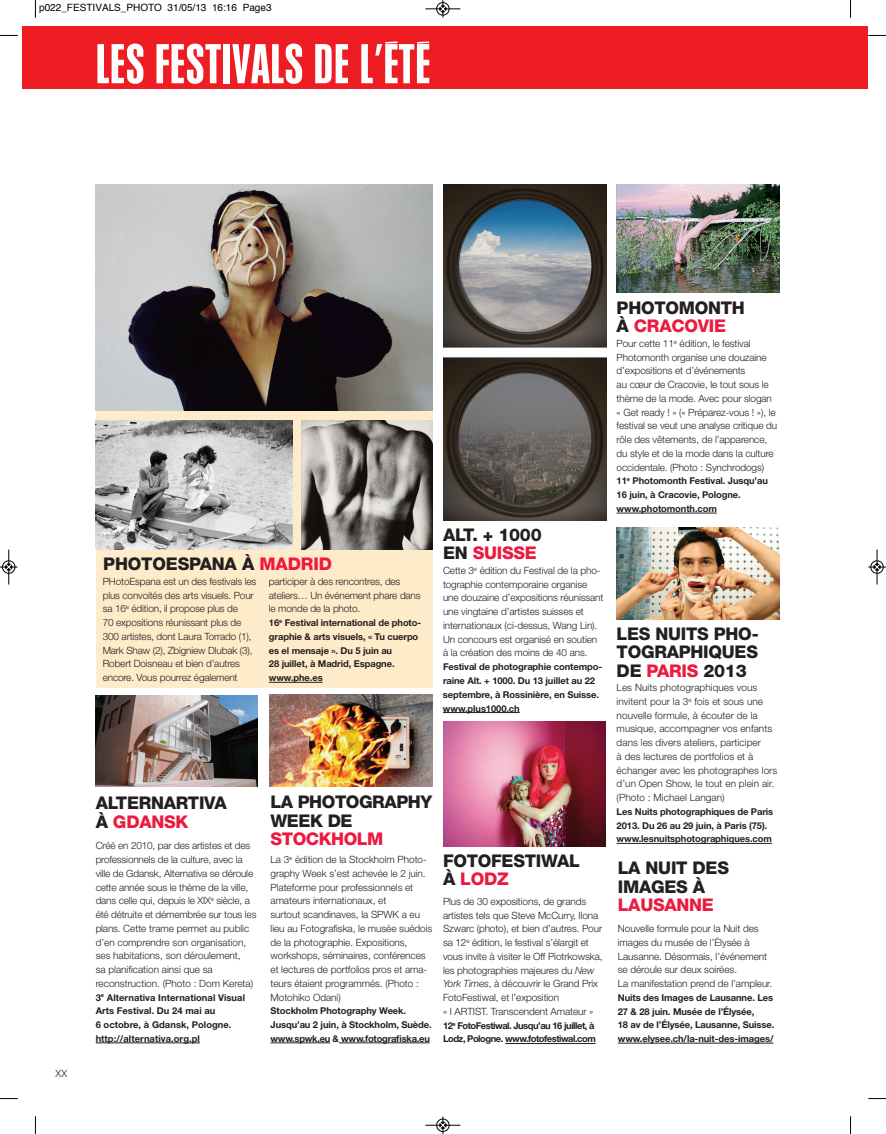
<style>
.page{position:relative;width:886px;height:1134px;background:#fff}
.page>*{position:absolute;margin:0;border:0;box-sizing:border-box;transform-origin:0 0}
.t1{font:55px "Match People Std Bdc";letter-spacing:.01em;color:#fff}
.t2{font:800 17.5px/18.8px "Helvetica Neue LT Std";letter-spacing:-.015em;color:#231f20}
.t3{font:800 17.5px "Helvetica Neue LT Std";letter-spacing:-.025em;color:#ed1a40}
.t4{font:300 10px/13.8px "Helvetica Neue LT Std";letter-spacing:-.01em;color:#231f20}
.t5{font:10px "Helvetica";color:#000}
.t6{font:700 9.38px/13.8px "Helvetica Neue LT Std";letter-spacing:-.01em;color:#231f20}
.t7{font:700 9.38px/13.8px "Helvetica Neue LT Std";letter-spacing:-.05em;color:#231f20}
.s1{color:#ed1a40}
.s2{font-style:italic}
</style>
<div class="page">
<div style="left:96px;top:191px;width:336px;height:496px;background:#feebc9"></div>
<div style="left:22px;top:26px;width:846px;height:63px;background:#ee1d23"></div>
<img style="left:96px;top:185px;width:336px;height:225px">
<img style="left:96px;top:420px;width:196px;height:130px">
<img style="left:302px;top:421px;width:130px;height:129px">
<hr style="left:269px;top:682px;width:54px;height:1px;background:#231f20">
<img style="left:443px;top:185px;width:163px;height:336px">
<hr style="left:443px;top:712px;width:77px;height:1px;background:#231f20">
<img style="left:617px;top:185px;width:162px;height:108px">
<hr style="left:617px;top:513px;width:100px;height:1px;background:#231f20">
<img style="left:443px;top:722px;width:163px;height:124px">
<hr style="left:505px;top:1043px;width:90px;height:1px;background:#231f20">
<img style="left:96px;top:695px;width:161px;height:91px">
<hr style="left:96px;top:1043px;width:104px;height:1px;background:#231f20">
<img style="left:269px;top:694px;width:163px;height:92px">
<hr style="left:270px;top:1042px;width:60px;height:1px;background:#231f20">
<hr style="left:341px;top:1042px;width:89px;height:1px;background:#231f20">
<img style="left:617px;top:527px;width:162px;height:92px">
<hr style="left:617px;top:843px;width:155px;height:1px;background:#231f20">
<hr style="left:618px;top:1043px;width:155px;height:1px;background:#231f20">
<svg style="left:35px;top:0;width:1px;height:18px"></svg>
<svg style="left:0;top:35px;width:18px;height:1px"></svg>
<svg style="left:850px;top:0;width:1px;height:18px"></svg>
<svg style="left:868px;top:35px;width:18px;height:1px"></svg>
<svg style="left:35px;top:1116px;width:1px;height:18px"></svg>
<svg style="left:0;top:1098px;width:18px;height:1px"></svg>
<svg style="left:850px;top:1116px;width:1px;height:18px"></svg>
<svg style="left:868px;top:1098px;width:18px;height:1px"></svg>
<div style="left:436px;top:2px;width:13px;height:14px;border:1px solid #fff;border-radius:50%"></div>
<hr style="left:425px;top:9px;width:35px;height:1px;background:#000">
<div style="left:436px;top:2px;width:13px;height:13px;border:1px solid #000;border-radius:50%"></div>
<svg style="left:440px;top:0;width:6px;height:18px"></svg>
<div style="left:436px;top:1118px;width:13px;height:14px;border:1px solid #fff;border-radius:50%"></div>
<hr style="left:425px;top:1125px;width:35px;height:1px;background:#000">
<div style="left:436px;top:1119px;width:13px;height:13px;border:1px solid #000;border-radius:50%"></div>
<svg style="left:440px;top:1116px;width:6px;height:18px"></svg>
<div style="left:2px;top:560px;width:13px;height:14px;border:1px solid #fff;border-radius:50%"></div>
<hr style="left:9px;top:549px;width:1px;height:35px;background:#000">
<div style="left:2px;top:561px;width:13px;height:12px;border:1px solid #000;border-radius:50%"></div>
<svg style="left:0;top:564px;width:18px;height:6px"></svg>
<div style="left:870px;top:560px;width:14px;height:14px;border:1px solid #fff;border-radius:50%"></div>
<hr style="left:877px;top:549px;width:1px;height:35px;background:#000">
<div style="left:870px;top:561px;width:13px;height:12px;border:1px solid #000;border-radius:50%"></div>
<svg style="left:868px;top:564px;width:18px;height:6px"></svg>
<p class="t5" style="left:39px;top:4px;width:234px">p022_FESTIVALS_PHOTO 31/05/13 16:16 Page3</p>
<h1 class="t1" style="left:96px;top:44px;width:336px">LES FESTIVALS DE L’ÉTÉ</h1>
<p class="t4" style="left:56px;top:1068px;width:13px">XX</p>
<h2 class="t2" style="left:103px;top:556px;width:230px">PHOTOESPANA À <span class="s1">MADRID</span></h2>
<p class="t4" style="left:103px;top:575px;width:155px">PHotoEspana est un des festivals les plus convoités des arts visuels. Pour sa 16<sup>e</sup> édition, il propose plus de<br>70 expositions réunissant plus de 300 artistes, dont Laura Torrado (1), Mark Shaw (2), Zbigniew Dlubak (3), Robert Doisneau et bien d’autres encore. Vous pourrez également</p>
<p class="t4" style="left:269px;top:575px;width:153px">participer à des rencontres, des ateliers… Un événement phare dans le monde de la photo.</p>
<p class="t6" style="left:269px;top:617px;width:154px">16<sup>e</sup> Festival international de photo&shy;graphie &amp; arts visuels, « Tu cuerpo es el mensaje ». Du 5 juin au<br>28 juillet, à Madrid, Espagne. www.phe.es</p>
<h2 class="t2" style="left:443px;top:526px;width:100px">ALT. + 1000<br>EN <span class="s1">SUISSE</span></h2>
<p class="t4" style="left:443px;top:564px;width:162px">Cette 3<sup>e</sup> édition du Festival de la pho&shy;tographie contemporaine organise une douzaine d’expositions réunissant une vingtaine d’artistes suisses et internationaux (ci-dessus, Wang Lin).<br>Un concours est organisé en soutien à la création des moins de 40 ans.</p>
<p class="t6" style="left:443px;top:661px;width:161px">Festival de photographie contempo&shy;raine Alt. + 1000. Du 13 juillet au 22 septembre, à Rossinière, en Suisse. www.plus1000.ch</p>
<h2 class="t2" style="left:96px;top:795px;width:133px">ALTERNARTIVA<br>À <span class="s1">GDANSK</span></h2>
<p class="t4" style="left:96px;top:840px;width:162px">Créé en 2010, par des artistes et des professionnels de la culture, avec la ville de Gdansk, Alternativa se déroule cette année sous le thème de la ville, dans celle qui, depuis le XIX<sup>e</sup> siècle, a été détruite et démembrée sur tous les plans. Cette trame permet au public d’en comprendre son organisation, ses habitations, son déroulement,<br>sa planification ainsi que sa reconstruction. (Photo : Dom Kereta)</p>
<p class="t6" style="left:96px;top:991px;width:151px">3<sup>e</sup> Alternativa International Visual<br>Arts Festival. Du 24 mai au<br>6 octobre, à Gdansk, Pologne. http://alternativa.org.pl</p>
<h2 class="t2" style="left:270px;top:794px;width:163px">LA PHOTOGRAPHY<br>WEEK DE</h2>
<h2 class="t3" style="left:270px;top:833px;width:114px">STOCKHOLM</h2>
<p class="t4" style="left:270px;top:853px;width:163px">La 3<sup>e</sup> édition de la Stockholm Photo&shy;graphy Week s’est achevée le 2 juin.<br>Plateforme pour professionnels et amateurs internationaux, et<br>surtout scandinaves, la SPWK a eu lieu au Fotografiska, le musée suédois de la photographie. Expositions, workshops, séminaires, conférences et lectures de portfolios pros et ama&shy;teurs étaient programmés. (Photo :<br>Motohiko Odani)</p>
<p class="t6" style="left:270px;top:1005px;width:163px">Stockholm Photography Week.<br>Jusqu’au 2 juin, à Stockholm, Suède. www.spwk.eu &amp; www.fotografiska.eu</p>
<h2 class="t2" style="left:443px;top:852px;width:138px">FOTOFESTIWAL<br>À <span class="s1">LODZ</span></h2>
<p class="t4" style="left:443px;top:895px;width:161px">Plus de 30 expositions, de grands artistes tels que Steve McCurry, Ilona Szwarc (photo), et bien d’autres. Pour sa 12<sup>e</sup> édition, le festival s’élargit et vous invite à visiter le Off Piotrkowska, les photographies majeures du <span class="s2">New York Times</span>, à découvrir le Grand Prix FotoFestiwal, et l’exposition<br>« I ARTIST. Transcendent Amateur »</p>
<p class="t7" style="left:443px;top:1019px;width:154px">12<sup>e</sup> FotoFestiwal. Jusqu’au 16 juillet, à<br>Lodz, Pologne. www.fotofestiwal.com</p>
<h2 class="t2" style="left:617px;top:299px;width:130px">PHOTOMONTH<br>À <span class="s1">CRACOVIE</span></h2>
<p class="t4" style="left:617px;top:337px;width:162px">Pour cette 11<sup>e</sup> édition, le festival Photomonth organise une douzaine d’expositions et d’événements<br>au cœur de Cracovie, le tout sous le thème de la mode. Avec pour slogan « Get ready ! » (« Préparez-vous ! »), le festival se veut une analyse critique du rôle des vêtements, de l’apparence, du style et de la mode dans la culture occidentale. (Photo : Synchrodogs)</p>
<p class="t6" style="left:617px;top:475px;width:153px">11<sup>e</sup> Photomonth Festival. Jusqu’au<br>16 juin, à Cracovie, Pologne. www.photomonth.com</p>
<h2 class="t2" style="left:617px;top:626px;width:144px;text-align:justify">LES NUITS PHO-TOGRAPHIQUES DE <span class="s1">PARIS</span> 2013</h2>
<p class="t4" style="left:617px;top:682px;width:162px">Les Nuits photographiques vous invitent pour la 3<sup>e</sup> fois et sous une nouvelle formule, à écouter de la musique, accompagner vos enfants dans les divers ateliers, participer<br>à des lectures de portfolios et à échanger avec les photographes lors d’un Open Show, le tout en plein air. (Photo : Michael Langan)</p>
<p class="t6" style="left:617px;top:805px;width:158px">Les Nuits photographiques de Paris<br>2013. Du 26 au 29 juin, à Paris (75). www.lesnuitsphotographiques.com</p>
<h2 class="t2" style="left:618px;top:860px;width:113px">LA NUIT DES<br>IMAGES À</h2>
<h2 class="t3" style="left:618px;top:899px;width:98px">LAUSANNE</h2>
<p class="t4" style="left:618px;top:922px;width:156px">Nouvelle formule pour la Nuit des images du musée de l’Élysée à<br>Lausanne. Désormais, l’événement se déroule sur deux soirées.<br>La manifestation prend de l’ampleur.</p>
<p class="t6" style="left:618px;top:991px;width:158px">Nuits des Images de Lausanne. Les 27 &amp; 28 juin. Musée de l’Élysée,<br>18 av de l’Élysée, Lausanne, Suisse. www.elysee.ch/la-nuit-des-images/</p>
</div>
